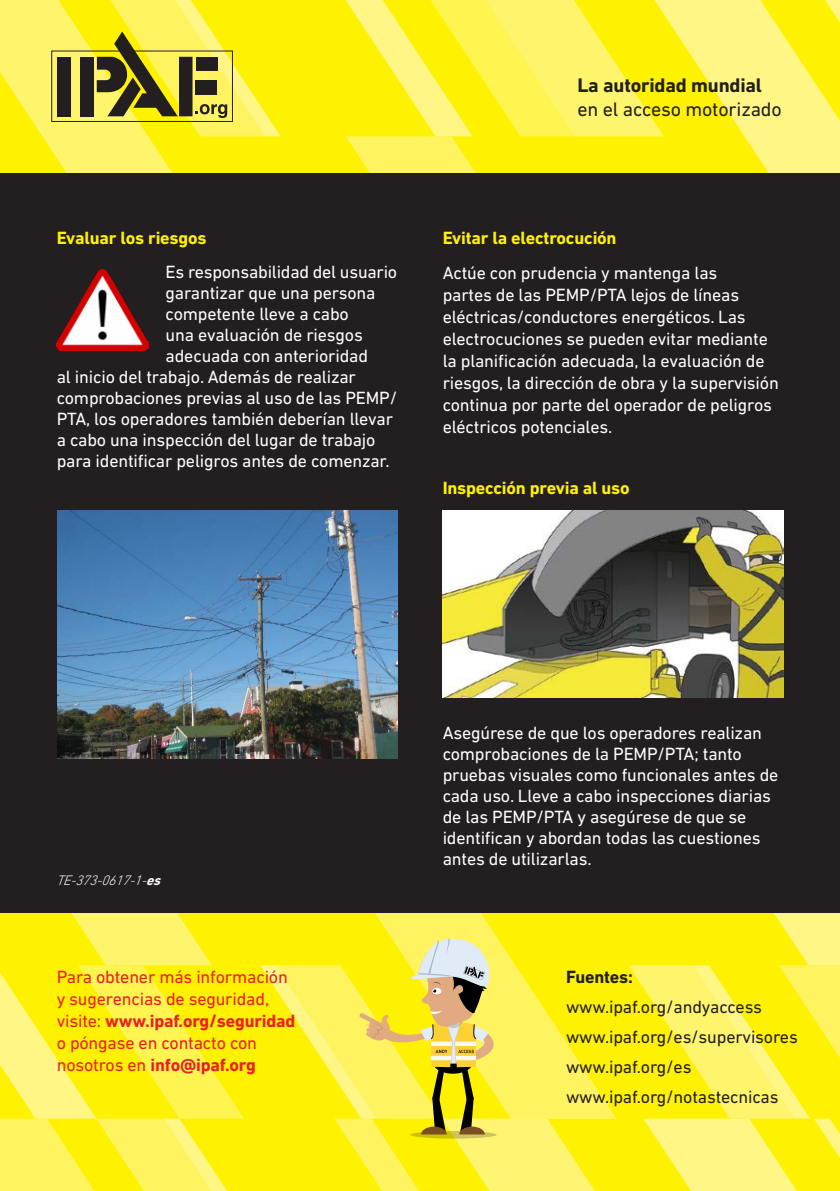
<style>
.page{position:relative;width:840px;height:1191px;background:#fff}
.page>*{position:absolute;margin:0;border:0;box-sizing:border-box;transform-origin:0 0}
.t1{font:20px "DIN Next LT Pro";letter-spacing:-.01em;color:#231f20}
.t2{font:700 20px "DIN Next LT Pro";letter-spacing:-.01em;color:#231f20}
.t3{font:18px/22px "DIN Next LT Pro";letter-spacing:-.01em;color:#fff}
.t4{font:18px/22px "DIN Next LT Pro";letter-spacing:-.01em;color:#ed1d24}
.t5{font:18px/30px "DIN Next LT Pro";letter-spacing:-.01em;color:#231f20}
.t6{font:700 18px "DIN Next LT Pro";letter-spacing:-.01em;color:#fff200}
.t7{font:700 18px "DIN Next LT Pro";letter-spacing:-.01em;color:#231f20}
.t8{font:italic 300 14px "DIN Next LT Pro";color:#fff}
.s1{font-weight:700}
</style>
<div class="page">
<div style="left:0;top:0;width:839px;height:403px;background:#fff200"></div>
<svg style="left:346px;top:0;width:308px;height:136px"></svg>
<svg style="left:346px;top:136px;width:270px;height:37px"></svg>
<svg style="left:654px;top:0;width:185px;height:173px;fill:#fff685"></svg>
<svg style="left:0;top:0;width:212px;height:173px;fill:#fff56d"></svg>
<div style="left:0;top:909px;width:839px;height:282px;background:#fff200"></div>
<svg style="left:372px;top:912px;width:244px;height:206px"></svg>
<svg style="left:628px;top:912px;width:211px;height:279px"></svg>
<svg style="left:0;top:912px;width:244px;height:279px"></svg>
<div style="left:0;top:173px;width:839px;height:739px;background:#231f20"></div>
<svg style="left:260px;top:938px;width:334px;height:253px"></svg>
<img style="left:442px;top:511px;width:340px;height:187px">
<img style="left:57px;top:511px;width:340px;height:247px">
<img style="left:57px;top:269px;width:91px;height:81px">
<svg style="left:51px;top:0;width:229px;height:136px"></svg>
<p class="t6" style="left:57px;top:227px;width:151px">Evaluar los riesgos</p>
<p class="t3" style="left:165px;top:261px;width:233px">Es responsabilidad del usuario</p>
<p class="t3" style="left:165px;top:282px;width:211px">garantizar que una persona</p>
<p class="t3" style="left:165px;top:303px;width:185px">competente lleve a cabo</p>
<p class="t3" style="left:165px;top:324px;width:199px">una evaluación de riesgos</p>
<p class="t3" style="left:165px;top:345px;width:204px">adecuada con anterioridad</p>
<p class="t3" style="left:57px;top:366px;width:300px">al inicio del trabajo. Además de realizar</p>
<p class="t3" style="left:57px;top:387px;width:342px">comprobaciones previas al uso de las PEMP/</p>
<p class="t3" style="left:57px;top:408px;width:338px">PTA, los operadores también deberían llevar</p>
<p class="t3" style="left:57px;top:429px;width:320px">a cabo una inspección del lugar de trabajo</p>
<p class="t3" style="left:57px;top:450px;width:334px">para identificar peligros antes de comenzar.</p>
<p class="t2" style="left:577px;top:74px;width:186px">La autoridad mundial</p>
<p class="t1" style="left:577px;top:98px;width:206px">en el acceso motorizado</p>
<p class="t6" style="left:442px;top:227px;width:175px">Evitar la electrocución</p>
<p class="t3" style="left:442px;top:262px;width:337px">Actúe con prudencia y mantenga las<br>partes de las PEMP/PTA lejos de líneas eléctricas/conductores energéticos. Las electrocuciones se pueden evitar mediante la planificación adecuada, la evaluación de riesgos, la dirección de obra y la supervisión continua por parte del operador de peligros eléctricos potenciales.</p>
<p class="t6" style="left:442px;top:477px;width:188px">Inspección previa al uso</p>
<p class="t8" style="left:57px;top:872px;width:108px">TE-373-0617-1-<span class="s1">es</span></p>
<p class="t3" style="left:442px;top:722px;width:337px;line-height:21px">Asegúrese de que los operadores realizan comprobaciones de la PEMP/PTA; tanto pruebas visuales como funcionales antes de cada uso. Lleve a cabo inspecciones diarias de las PEMP/PTA y asegúrese de que se identifican y abordan todas las cuestiones antes de utilizarlas.</p>
<p class="t4" style="left:57px;top:965px;width:240px">Para obtener más información y sugerencias de seguridad, visite: <span class="s1">www.ipaf.org/seguridad </span>o póngase en contacto con nosotros en <span class="s1">info@ipaf.org</span></p>
<p class="t7" style="left:565px;top:966px;width:68px">Fuentes:</p>
<p class="t5" style="left:565px;top:991px;width:233px">www.ipaf.org/andyaccess www.ipaf.org/es/supervisores www.ipaf.org/es www.ipaf.org/notastecnicas</p>
</div>
